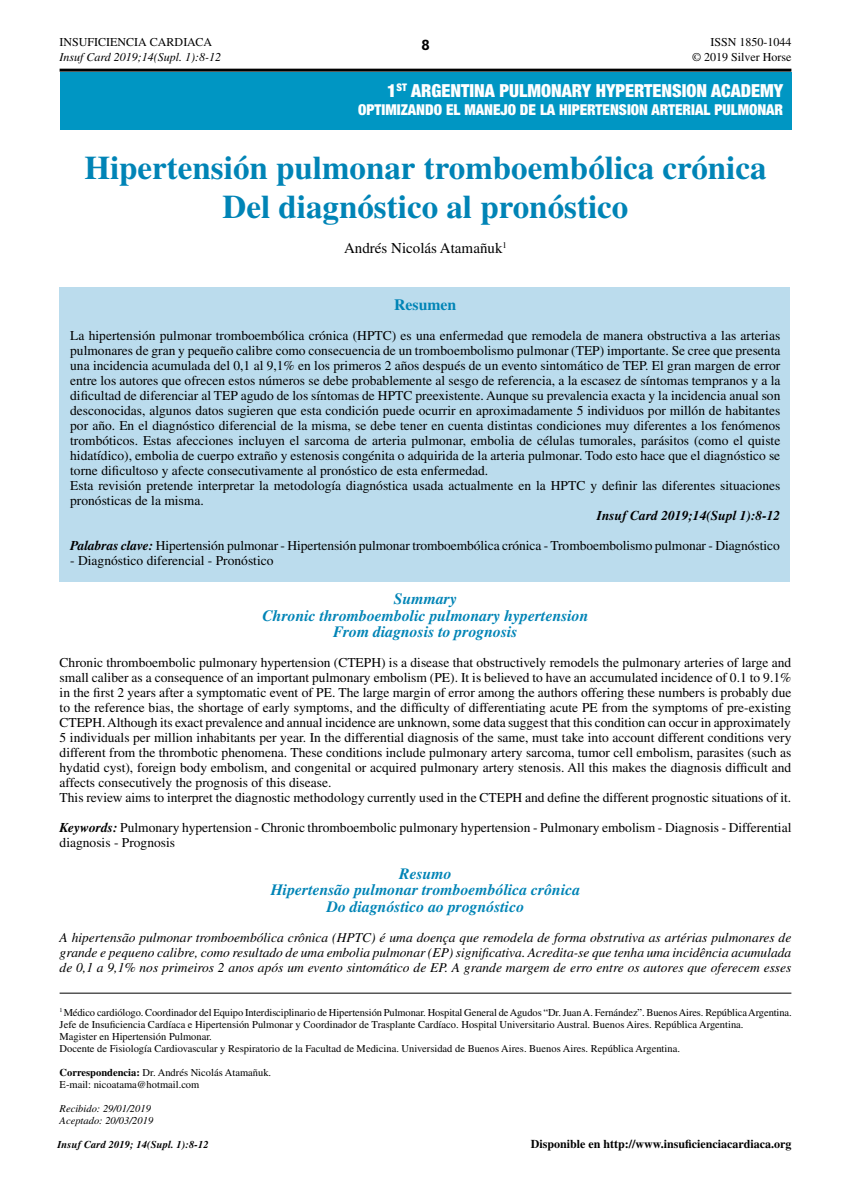
<style>
.page{position:relative;width:851px;height:1191px;background:#fff}
.page>*{position:absolute;margin:0;border:0;box-sizing:border-box;transform-origin:0 0}
.t1{font:700 33px/39px "Times LT Std";color:#0084b6;text-align:center}
.t2{font:900 condensed 18px "Helvetica Neue LT Std";color:#fff}
.t3{font:italic 700 15.75px/16.5px "Times LT Std";color:#0084b6;text-align:center}
.t4{font:700 15.75px "Times LT Std";color:#0084b6}
.t5{font:900 condensed 15px "Helvetica Neue LT Std";color:#fff}
.t6{font:15px "Times LT Std";color:#000}
.t7{font:700 15px "Rockwell";color:#000}
.t8{font:13.5px/15px "Times LT Std";color:#000}
.t9{font:italic 13.5px/15px "Times LT Std";color:#000;text-align:justify}
.t10{font:italic 700 13.5px "Times LT Std";color:#000}
.t11{font:12px/14.4px "Times LT Std";color:#000;text-align:right}
.t12{font:700 12px "Times LT Std";color:#000}
.t13{font:italic 12px "Times LT Std";color:#000}
.t14{font:10.5px/12px "Times LT Std";color:#000}
.t15{font:italic 10.5px/12px "Times LT Std";color:#000}
.t16{font:italic 700 10.5px "Times LT Std";letter-spacing:.01em;color:#000}
.s1{font-weight:700;font-style:italic}
.s2{font-weight:700}
</style>
<div class="page">
<hr style="left:60px;top:992px;width:731px;height:1px;background:#000">
<div style="left:60px;top:287px;width:729px;height:294px;background:#bbdced"></div>
<div style="left:60px;top:72px;width:731px;height:58px;background:#0096c3"></div>
<hr style="left:60px;top:69px;width:731px;height:3px;background:#000">
<p class="t11" style="left:60px;top:35px;width:154px">INSUFICIENCIA CARDIACA</p>
<p class="t13" style="left:60px;top:50px;width:163px">Insuf Card 2019;14(Supl. 1):8-12</p>
<p class="t11" style="left:692px;top:35px;width:101px">ISSN 1850-1044<br>© 2019 Silver Horse</p>
<h2 class="t2" style="left:387px;top:80px;width:397px">1<sup>ST</sup> ARGENTINA PULMONARY HYPERTENSION ACADEMY</h2>
<p class="t5" style="left:358px;top:101px;width:426px">OPTIMIZANDO EL MANEJO DE LA HIPERTENSION ARTERIAL PULMONAR</p>
<p class="t7" style="left:421px;top:36px;width:10px">8</p>
<p class="t13" style="left:725px;top:36px;width:67px">AN Atamañuk</p>
<h1 class="t1" style="left:84px;top:147px;width:683px">Hipertensión pulmonar tromboembólica crónica<br>Del diagnóstico al pronóstico</h1>
<p class="t6" style="left:344px;top:239px;width:164px">Andrés Nicolás Atamañuk<sup>1</sup></p>
<p class="t4" style="left:394px;top:296px;width:64px">Resumen</p>
<p class="t8" style="left:70px;top:328px;width:711px">La hipertensión pulmonar tromboembólica crónica (HPTC) es una enfermedad que remodela de manera obstructiva a las arterias pulmonares de gran y pequeño calibre como consecuencia de un tromboembolismo pulmonar (TEP) importante. Se cree que presenta una incidencia acumulada del 0,1 al 9,1% en los primeros 2 años después de un evento sintomático de TEP. El gran margen de error entre los autores que ofrecen estos números se debe probablemente al sesgo de referencia, a la escasez de síntomas tempranos y a la dificultad de diferenciar al TEP agudo de los síntomas de HPTC preexistente. Aunque su prevalencia exacta y la incidencia anual son desconocidas, algunos datos sugieren que esta condición puede ocurrir en aproximadamente 5 individuos por millón de habitantes por año. En el diagnóstico diferencial de la misma, se debe tener en cuenta distintas condiciones muy diferentes a los fenómenos trombóticos. Estas afecciones incluyen el sarcoma de arteria pulmonar, embolia de células tumorales, parásitos (como el quiste hidatídico), embolia de cuerpo extraño y estenosis congénita o adquirida de la arteria pulmonar. Todo esto hace que el diagnóstico se torne dificultoso y afecte consecutivamente al pronóstico de esta enfermedad.<br>Esta revisión pretende interpretar la metodología diagnóstica usada actualmente en la HPTC y definir las diferentes situaciones pronósticas de la misma.</p>
<p class="t10" style="left:596px;top:508px;width:185px">Insuf Card 2019;14(Supl 1):8-12</p>
<p class="t8" style="left:70px;top:538px;width:711px"><span class="s1">Palabras clave:</span> Hipertensión pulmonar - Hipertensión pulmonar tromboembólica crónica - Tromboembolismo pulmonar - Diagnóstico</p>
<p class="t8" style="left:70px;top:553px;width:205px">- Diagnóstico diferencial - Pronóstico</p>
<p class="t3" style="left:262px;top:590px;width:327px">Summary<br>Chronic thromboembolic pulmonary hypertension<br>From diagnosis to prognosis</p>
<p class="t8" style="left:60px;top:655px;width:733px">Chronic thromboembolic pulmonary hypertension (CTEPH) is a disease that obstructively remodels the pulmonary arteries of large and small caliber as a consequence of an important pulmonary embolism (PE). It is believed to have an accumulated incidence of 0.1 to 9.1% in the first 2 years after a symptomatic event of PE. The large margin of error among the authors offering these numbers is probably due to the reference bias, the shortage of early symptoms, and the difficulty of differentiating acute PE from the symptoms of pre-existing CTEPH. Although its exact prevalence and annual incidence are unknown, some data suggest that this condition can occur in approximately 5 individuals per million inhabitants per year. In the differential diagnosis of the same, must take into account different conditions very different from the thrombotic phenomena. These conditions include pulmonary artery sarcoma, tumor cell embolism, parasites (such as hydatid cyst), foreign body embolism, and congenital or acquired pulmonary artery stenosis. All this makes the diagnosis difficult and affects consecutively the prognosis of this disease.<br>This review aims to interpret the diagnostic methodology currently used in the CTEPH and define the different prognostic situations of it.</p>
<p class="t8" style="left:60px;top:820px;width:733px"><span class="s1">Keywords:</span> Pulmonary hypertension - Chronic thromboembolic pulmonary hypertension - Pulmonary embolism - Diagnosis - Differential diagnosis - Prognosis</p>
<p class="t3" style="left:271px;top:865px;width:311px">Resumo<br>Hipertensão pulmonar tromboembólica crônica<br>Do diagnóstico ao prognóstico</p>
<p class="t9" style="left:60px;top:929px;width:733px">A hipertensão pulmonar tromboembólica crônica (HPTC) é uma doença que remodela de forma obstrutiva as artérias pulmonares de grande e pequeno calibre, como resultado de uma embolia pulmonar (EP) significativa. Acredita-se que tenha uma incidência acumulada de 0,1 a 9,1% nos primeiros 2 anos após um evento sintomático de EP. A grande margem de erro entre os autores que oferecem esses</p>
<p class="t14" style="left:60px;top:1006px;width:733px"><sup>1</sup> Médico cardiólogo. Coordinador del Equipo Interdisciplinario de Hipertensión Pulmonar. Hospital General de Agudos “Dr. Juan A. Fernández”. Buenos Aires. República Argentina.<br>Jefe de Insuficiencia Cardíaca e Hipertensión Pulmonar y Coordinador de Trasplante Cardíaco. Hospital Universitario Austral. Buenos Aires. República Argentina.<br>Magister en Hipertensión Pulmonar.<br>Docente de Fisiología Cardiovascular y Respiratorio de la Facultad de Medicina. Universidad de Buenos Aires. Buenos Aires. República Argentina.</p>
<p class="t14" style="left:60px;top:1066px;width:213px"><span class="s2">Correspondencia:</span> Dr. Andrés Nicolás Atamañuk.<br>E-mail: nicoatama@hotmail.com</p>
<p class="t15" style="left:60px;top:1102px;width:95px">Recibido: 29/01/2019<br>Aceptado: 20/03/2019</p>
<p class="t16" style="left:57px;top:1137px;width:153px">Insuf Card 2019; 14(Supl. 1):8-12</p>
<p class="t12" style="left:530px;top:1136px;width:262px">Disponible en http://www.insuficienciacardiaca.org</p>
</div>
